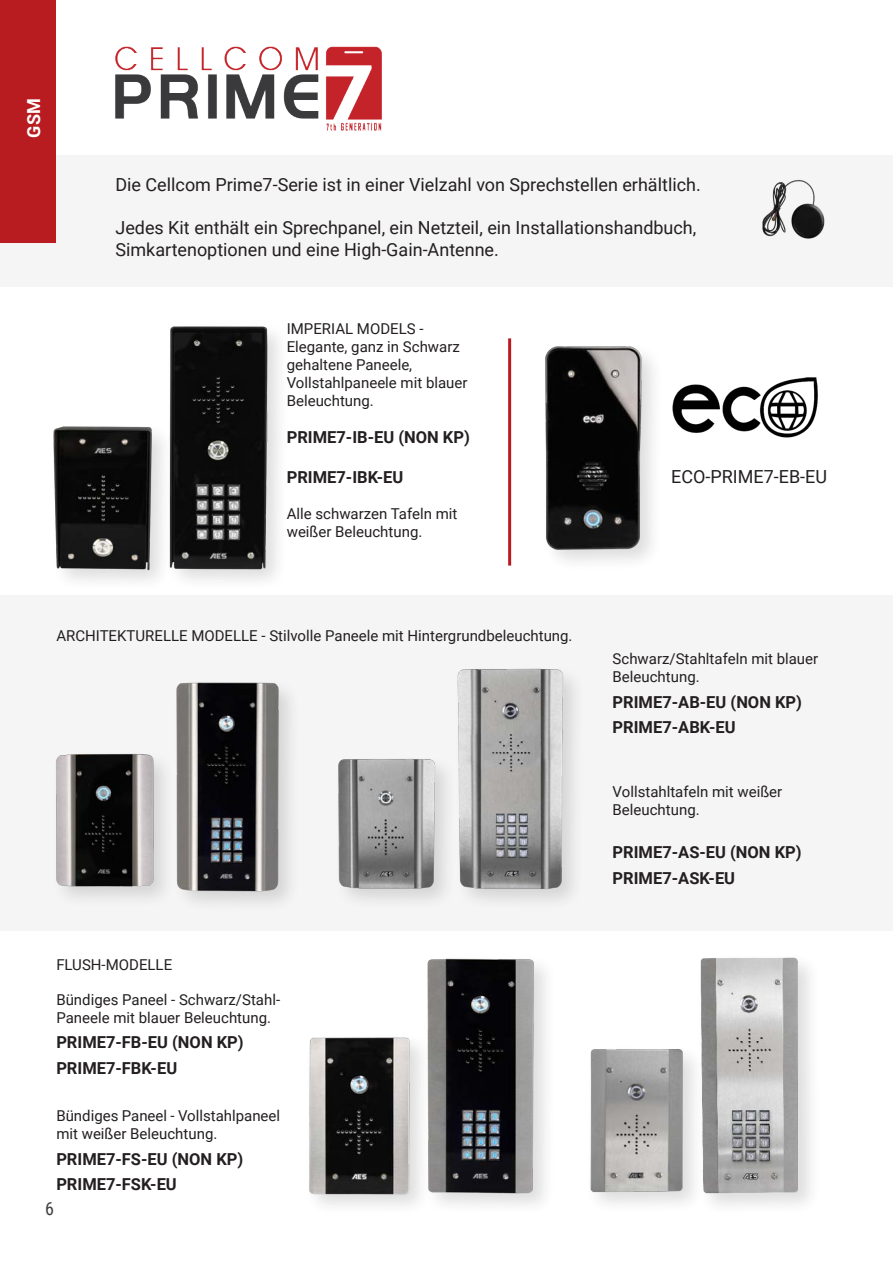
<style>
.page{position:relative;width:893px;height:1263px;background:#fff}
.page>*{position:absolute;margin:0;border:0;box-sizing:border-box;transform-origin:0 0}
.t1{font:18px/21.6px "Roboto";color:#231f20}
.t2{font:700 18px "Roboto";color:#fff}
.t3{font:18px "Roboto Condensed";color:#3e3e3f}
.t4{font:700 16.5px "Roboto";color:#231f20}
.t5{font:15px/18px "Roboto";color:#231f20}
</style>
<div class="page">
<div style="left:0;top:155px;width:893px;height:132px;background:#f5f5f6"></div>
<div style="left:0;top:595px;width:893px;height:336px;background:#f5f5f6"></div>
<div style="left:0;top:0;width:55px;height:243px;background:#b81c21"></div>
<img style="left:115px;top:46px;width:267px;height:84px">
<img style="left:672px;top:377px;width:146px;height:61px">
<div style="left:165px;top:321px;width:125px;height:271px;background:#231f20;opacity:.15"></div>
<img style="left:165px;top:323px;width:108px;height:252px">
<img style="left:176px;top:682px;width:115px;height:220px">
<img style="left:427px;top:958px;width:119px;height:247px">
<img style="left:700px;top:957px;width:111px;height:249px">
<div style="left:453px;top:664px;width:133px;height:248px;background:#231f20;opacity:.15"></div>
<img style="left:453px;top:664px;width:117px;height:229px">
<div style="left:49px;top:422px;width:125px;height:169px;background:#231f20;opacity:.15"></div>
<img style="left:49px;top:423px;width:108px;height:152px">
<div style="left:51px;top:750px;width:125px;height:159px;background:#231f20;opacity:.15"></div>
<img style="left:51px;top:752px;width:107px;height:137px">
<div style="left:304px;top:1033px;width:128px;height:183px;background:#231f20;opacity:.15"></div>
<img style="left:306px;top:1034px;width:105px;height:162px">
<div style="left:586px;top:1044px;width:119px;height:171px;background:#231f20;opacity:.15"></div>
<img style="left:586px;top:1044px;width:113px;height:165px">
<div style="left:333px;top:755px;width:124px;height:156px;background:#231f20;opacity:.15"></div>
<img style="left:333px;top:756px;width:107px;height:135px">
<img style="left:545px;top:346px;width:107px;height:213px">
<hr style="left:508px;top:338px;width:3px;height:228px;background:#b81c21">
<img style="left:762px;top:180px;width:63px;height:59px">
<p class="t2" style="left:21px;top:138px;width:41px;rotate:-90deg">GSM</p>
<p class="t1" style="left:115px;top:173px;width:587px">Die Cellcom Prime7-Serie ist in einer Vielzahl von Sprechstellen erhältlich.</p>
<p class="t1" style="left:115px;top:216px;width:582px">Jedes Kit enthält ein Sprechpanel, ein Netzteil, ein Installationshandbuch,<br>Simkartenoptionen und eine High-Gain-Antenne.</p>
<p class="t5" style="left:287px;top:319px;width:182px">IMPERIAL MODELS -<br>Elegante, ganz in Schwarz gehaltene Paneele,<br>Vollstahlpaneele mit blauer<br>Beleuchtung.</p>
<p class="t4" style="left:287px;top:426px;width:185px">PRIME7-IB-EU (NON KP)</p>
<p class="t4" style="left:287px;top:466px;width:118px">PRIME7-IBK-EU</p>
<p class="t5" style="left:287px;top:504px;width:172px">Alle schwarzen Tafeln mit weißer Beleuchtung.</p>
<p class="t1" style="left:671px;top:465px;width:157px">ECO-PRIME7-EB-EU</p>
<p class="t5" style="left:56px;top:626px;width:518px">ARCHITEKTURELLE MODELLE - Stilvolle Paneele mit Hintergrundbeleuchtung.</p>
<p class="t5" style="left:56px;top:955px;width:117px">FLUSH-MODELLE</p>
<p class="t5" style="left:56px;top:990px;width:225px">Bündiges Paneel - Schwarz/Stahl-<br>Paneele mit blauer Beleuchtung.</p>
<p class="t4" style="left:56px;top:1031px;width:189px">PRIME7-FB-EU (NON KP)</p>
<p class="t4" style="left:56px;top:1056px;width:122px">PRIME7-FBK-EU</p>
<p class="t5" style="left:56px;top:1106px;width:225px">Bündiges Paneel - Vollstahlpaneel mit weißer Beleuchtung.</p>
<p class="t4" style="left:56px;top:1147px;width:188px">PRIME7-FS-EU (NON KP)</p>
<p class="t4" style="left:56px;top:1173px;width:122px">PRIME7-FSK-EU</p>
<p class="t5" style="left:613px;top:649px;width:207px">Schwarz/Stahltafeln mit blauer<br>Beleuchtung.</p>
<p class="t4" style="left:613px;top:690px;width:191px">PRIME7-AB-EU (NON KP)</p>
<p class="t4" style="left:613px;top:716px;width:124px">PRIME7-ABK-EU</p>
<p class="t5" style="left:613px;top:782px;width:171px">Vollstahltafeln mit weißer<br>Beleuchtung.</p>
<p class="t4" style="left:613px;top:840px;width:191px">PRIME7-AS-EU (NON KP)</p>
<p class="t4" style="left:613px;top:866px;width:124px">PRIME7-ASK-EU</p>
<p class="t3" style="left:45px;top:1196px;width:10px">6</p>
</div>
